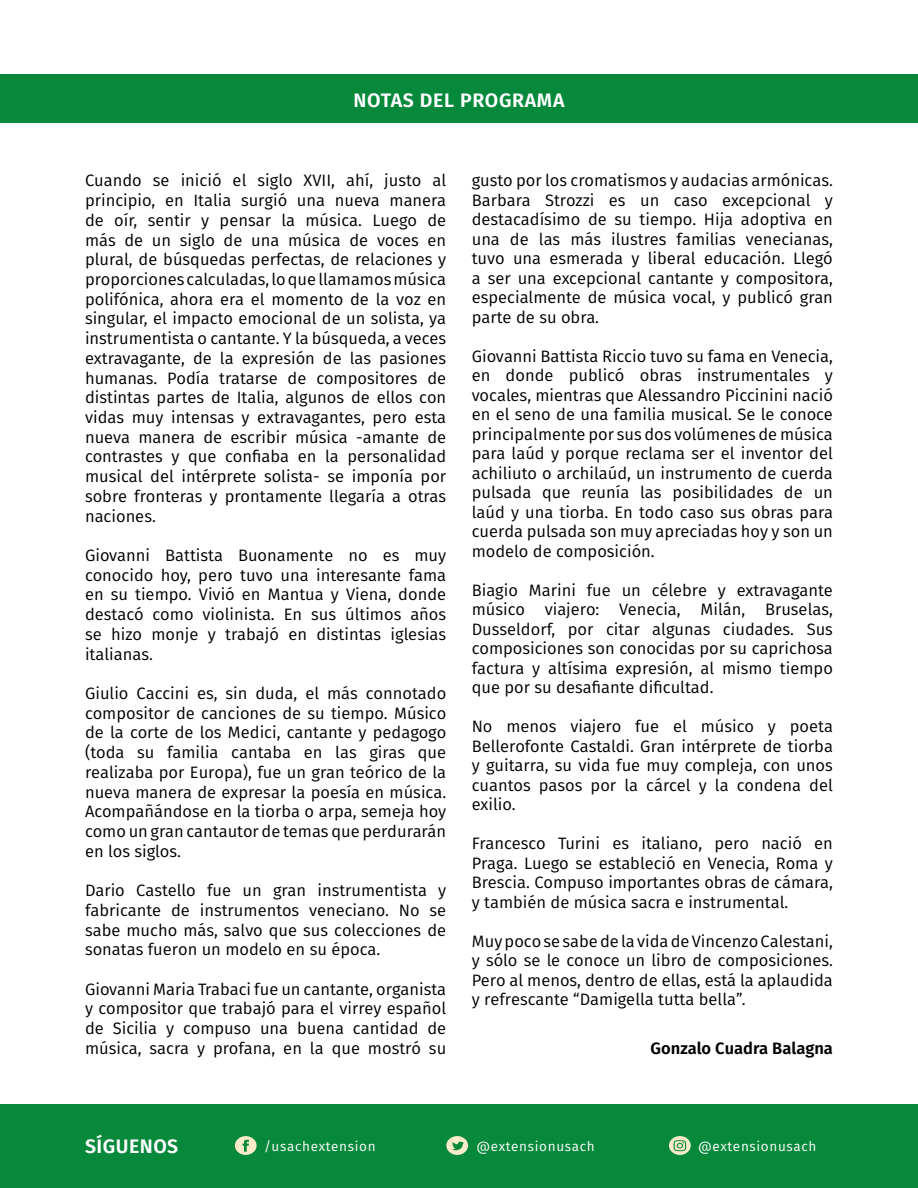
<style>
.page{position:relative;width:918px;height:1188px;background:#fff}
.page>*{position:absolute;margin:0;border:0;box-sizing:border-box;transform-origin:0 0}
.t1{font:600 19.5px "Fira Sans";letter-spacing:.03em;color:#fff}
.t2{font:16.5px/19.6px "Fira Sans";color:#000;text-align:justify}
.t3{font:600 16.5px "Fira Sans";color:#000}
.t4{font:13.5px "Fira Sans";letter-spacing:.05em;color:#fff}
</style>
<div class="page">
<div style="left:0;top:74px;width:918px;height:48px;background:#07893b"></div>
<div style="left:0;top:1105px;width:918px;height:83px;background:#07893b"></div>
<svg style="left:669px;top:1136px;width:22px;height:19px"></svg>
<svg style="left:234px;top:1136px;width:234px;height:19px"></svg>
<p class="t1" style="left:353px;top:84px;width:213px">NOTAS DEL PROGRAMA</p>
<p class="t2" style="left:85px;top:170px;width:363px">Cuando se inició el siglo XVII, ahí, justo al principio, en Italia surgió una nueva manera de oír, sentir y pensar la música. Luego de más de un siglo de una música de voces en plural, de búsquedas perfectas, de relaciones y proporciones calculadas, lo que llamamos música polifónica, ahora era el momento de la voz en singular, el impacto emocional de un solista, ya instrumentista o cantante. Y la búsqueda, a veces extravagante, de la expresión de las pasiones humanas. Podía tratarse de compositores de distintas partes de Italia, algunos de ellos con vidas muy intensas y extravagantes, pero esta nueva manera de escribir música -amante de contrastes y que confiaba en la personalidad musical del intérprete solista- se imponía por sobre fronteras y prontamente llegaría a otras naciones.</p>
<p class="t2" style="left:85px;top:545px;width:363px">Giovanni Battista Buonamente no es muy conocido hoy, pero tuvo una interesante fama en su tiempo. Vivió en Mantua y Viena, donde destacó como violinista. En sus últimos años se hizo monje y trabajó en distintas iglesias italianas.</p>
<p class="t2" style="left:85px;top:683px;width:363px">Giulio Caccini es, sin duda, el más connotado compositor de canciones de su tiempo. Músico de la corte de los Medici, cantante y pedagogo (toda su familia cantaba en las giras que realizaba por Europa), fue un gran teórico de la nueva manera de expresar la poesía en música.<br>Acompañándose en la tiorba o arpa, semeja hoy como un gran cantautor de temas que perdurarán en los siglos.</p>
<p class="t2" style="left:85px;top:880px;width:363px">Dario Castello fue un gran instrumentista y fabricante de instrumentos veneciano. No se sabe mucho más, salvo que sus colecciones de sonatas fueron un modelo en su época.</p>
<p class="t2" style="left:85px;top:979px;width:363px">Giovanni Maria Trabaci fue un cantante, organista y compositor que trabajó para el virrey español de Sicilia y compuso una buena cantidad de música, sacra y profana, en la que mostró su</p>
<p class="t2" style="left:472px;top:170px;width:363px">gusto por los cromatismos y audacias armónicas.<br>Barbara Strozzi es un caso excepcional y destacadísimo de su tiempo. Hija adoptiva en una de las más ilustres familias venecianas, tuvo una esmerada y liberal educación. Llegó a ser una excepcional cantante y compositora, especialmente de música vocal, y publicó gran parte de su obra.</p>
<p class="t2" style="left:472px;top:346px;width:363px">Giovanni Battista Riccio tuvo su fama en Venecia, en donde publicó obras instrumentales y vocales, mientras que Alessandro Piccinini nació en el seno de una familia musical. Se le conoce principalmente por sus dos volúmenes de música para laúd y porque reclama ser el inventor del achiliuto o archilaúd, un instrumento de cuerda pulsada que reunía las posibilidades de un laúd y una tiorba. En todo caso sus obras para cuerda pulsada son muy apreciadas hoy y son un modelo de composición.</p>
<p class="t2" style="left:472px;top:580px;width:363px">Biagio Marini fue un célebre y extravagante músico viajero: Venecia, Milán, Bruselas, Dusseldorf, por citar algunas ciudades. Sus composiciones son conocidas por su caprichosa factura y altísima expresión, al mismo tiempo que por su desafiante dificultad.</p>
<p class="t2" style="left:472px;top:716px;width:363px">No menos viajero fue el músico y poeta Bellerofonte Castaldi. Gran intérprete de tiorba y guitarra, su vida fue muy compleja, con unos cuantos pasos por la cárcel y la condena del exilio.</p>
<p class="t2" style="left:472px;top:833px;width:363px">Francesco Turini es italiano, pero nació en Praga. Luego se estableció en Venecia, Roma y Brescia. Compuso importantes obras de cámara, y también de música sacra e instrumental.</p>
<p class="t2" style="left:472px;top:931px;width:363px">Muy poco se sabe de la vida de Vincenzo Calestani, y sólo se le conoce un libro de composiciones.<br>Pero al menos, dentro de ellas, está la aplaudida y refrescante “Damigella tutta bella”.</p>
<p class="t3" style="left:651px;top:1035px;width:184px">Gonzalo Cuadra Balagna</p>
<p class="t1" style="left:85px;top:1130px;width:95px">SÍGUENOS</p>
<p class="t4" style="left:264px;top:1136px;width:113px">/usachextension</p>
<p class="t4" style="left:476px;top:1136px;width:120px">@extensionusach</p>
<p class="t4" style="left:698px;top:1136px;width:120px">@extensionusach</p>
</div>
